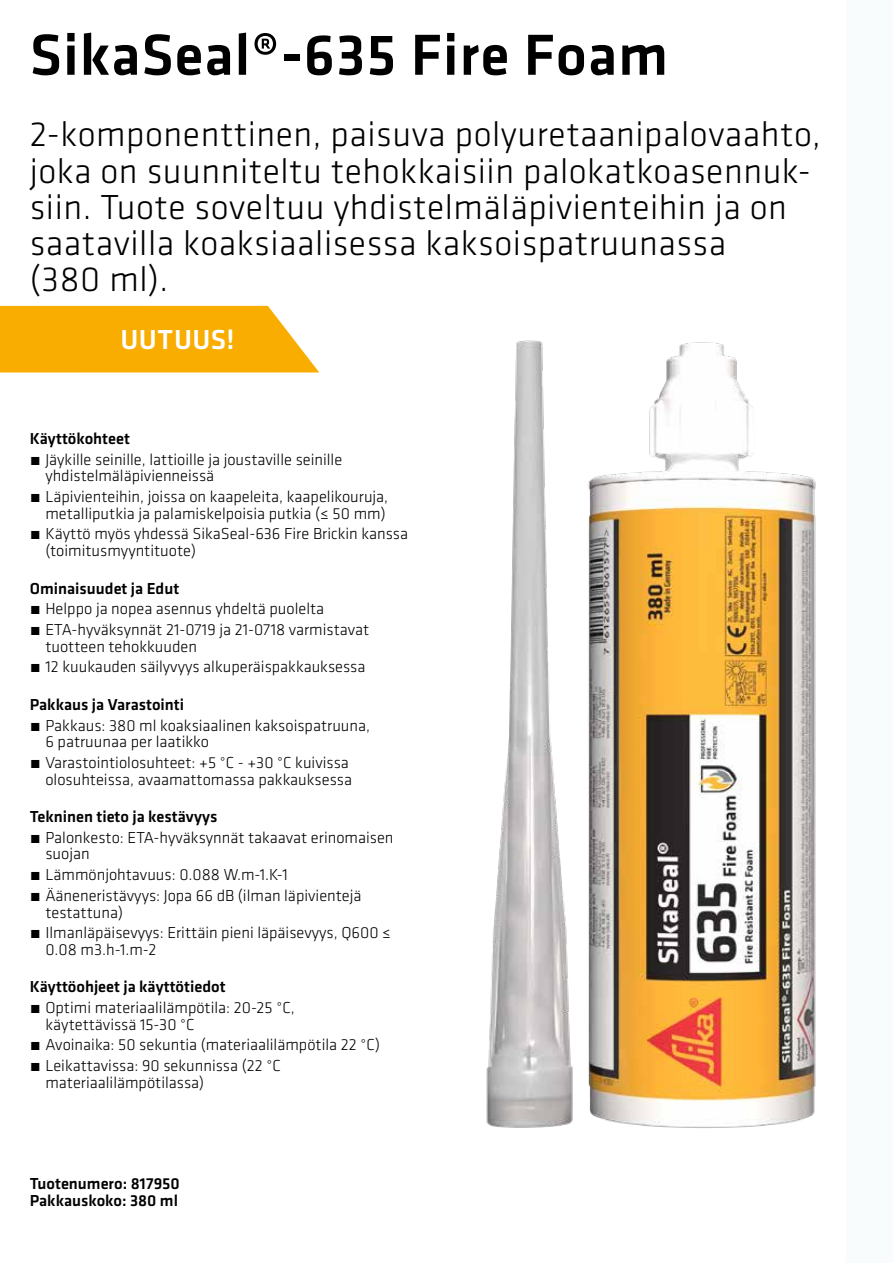
<style>
.page{position:relative;width:893px;height:1263px;background:#fff}
.page>*{position:absolute;margin:0;border:0;box-sizing:border-box;transform-origin:0 0}
.t1{font:500 60px "Klavika";letter-spacing:.015em;color:#000}
.t2{font:300 36px/36px "Klavika";letter-spacing:.015em;color:#000}
.t3{font:500 28.5px "Klavika";letter-spacing:.015em;color:#fff}
.t4{font:300 16.5px/16.5px "Klavika";color:#000}
.t5{font:500 16.5px/17px "Klavika";color:#000}
</style>
<div class="page">
<img style="left:486px;top:340px;width:330px;height:788px">
<svg style="left:0;top:306px;width:319px;height:66px"></svg>
<div style="left:846px;top:0;width:47px;height:1263px;background:#f9fcfd"></div>
<h1 class="t1" style="left:30px;top:14px;width:640px">SikaSeal®-635 Fire Foam</h1>
<h2 class="t2" style="left:30px;top:116px;width:792px">2-komponenttinen, paisuva polyuretaanipalovaahto, joka on suunniteltu tehokkaisiin palokatkoasennuk&shy;siin. Tuote soveltuu yhdistelmäläpivienteihin ja on saatavilla koaksiaalisessa kaksoispatruunassa<br>(380 ml).</h2>
<h3 class="t3" style="left:120px;top:320px;width:116px">UUTUUS!</h3>
<p class="t5" style="left:30px;top:430px;width:102px">Käyttökohteet</p>
<p class="t4" style="left:45px;top:451px;width:298px;text-indent:-16px">́ Jäykille seinille, lattioille ja joustaville seinille yhdistelmäläpivienneissä</p>
<p class="t4" style="left:30px;top:488px;width:360px;text-align:right">́ Läpivienteihin, joissa on kaapeleita, kaapelikouruja, metalliputkia ja palamiskelpoisia putkia (≤ 50 mm)</p>
<p class="t4" style="left:45px;top:525px;width:364px;text-indent:-16px">́ Käyttö myös yhdessä SikaSeal-636 Fire Brickin kanssa (toimitusmyyntituote)</p>
<p class="t5" style="left:30px;top:579px;width:151px">Ominaisuudet ja Edut</p>
<p class="t4" style="left:30px;top:598px;width:341px;line-height:20.7px">́ Helppo ja nopea asennus yhdeltä puolelta<br>́ ETA-hyväksynnät 21-0719 ja 21-0718 varmistavat</p>
<p class="t4" style="left:30px;top:635px;width:337px;line-height:20.7px;text-indent:16px">tuotteen tehokkuuden<br>́ 12 kuukauden säilyvyys alkuperäispakkauksessa</p>
<p class="t5" style="left:30px;top:696px;width:156px">Pakkaus ja Varastointi</p>
<p class="t4" style="left:45px;top:717px;width:326px;text-indent:-16px">́ Pakkaus: 380 ml koaksiaalinen kaksoispatruuna,<br>6 patruunaa per laatikko</p>
<p class="t4" style="left:30px;top:754px;width:324px;text-align:right">́ Varastointiolosuhteet: +5 °C - +30 °C kuivissa olosuhteissa, avaamattomassa pakkauksessa</p>
<p class="t5" style="left:30px;top:808px;width:189px">Tekninen tieto ja kestävyys</p>
<p class="t4" style="left:45px;top:829px;width:350px;text-indent:-16px">́ Palonkesto: ETA-hyväksynnät takaavat erinomaisen suojan</p>
<p class="t4" style="left:30px;top:864px;width:333px;line-height:20.7px">́ Lämmönjohtavuus: 0.088 W.m-1.K-1<br>́ Ääneneristävyys: Jopa 66 dB (ilman läpivientejä</p>
<p class="t4" style="left:30px;top:901px;width:363px;line-height:20.7px;text-indent:16px">testattuna)<br>́ Ilmanläpäisevyys: Erittäin pieni läpäisevyys, Q600 ≤</p>
<p class="t4" style="left:45px;top:941px;width:113px">0.08 m3.h-1.m-2</p>
<p class="t5" style="left:30px;top:978px;width:197px">Käyttöohjeet ja käyttötiedot</p>
<p class="t4" style="left:45px;top:999px;width:251px;text-indent:-16px">́ Optimi materiaalilämpötila: 20-25 °C, käytettävissä 15-30 °C</p>
<p class="t4" style="left:30px;top:1034px;width:352px;line-height:20.7px">́ Avoinaika: 50 sekuntia (materiaalilämpötila 22 °C) ́ Leikattavissa: 90 sekunnissa (22 °C</p>
<p class="t4" style="left:45px;top:1074px;width:160px">materiaalilämpötilassa)</p>
<p class="t5" style="left:30px;top:1175px;width:151px">Tuotenumero: 817950<br>Pakkauskoko: 380 ml</p>
</div>
